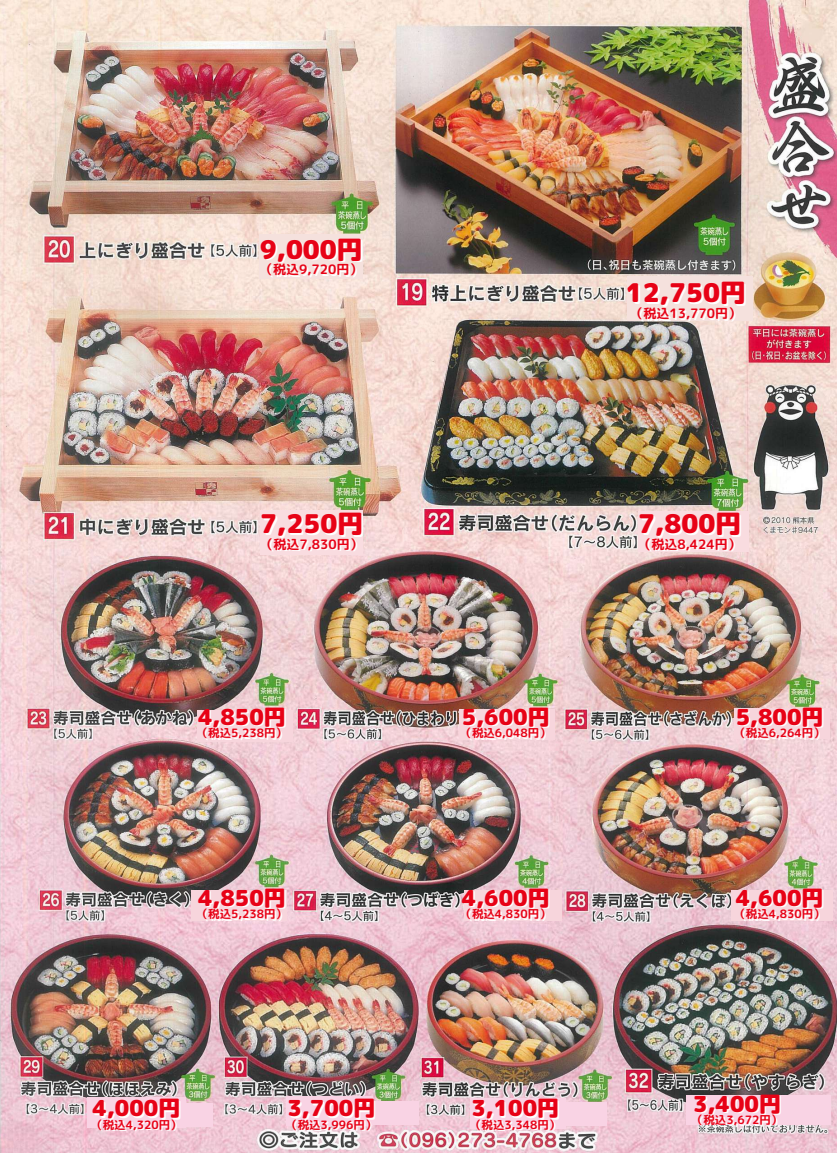
<style>
.page{position:relative;width:837px;height:1153px;background:#fff}
.page>*{position:absolute;margin:0;border:0;box-sizing:border-box;transform-origin:0 0}
.t1{font:25.72px "rounded mplus 1 p black";color:#e70216}
.t2{font:21.98px "rounded mplus 1 p black";color:#e70216}
.t3{font:12.98px "rounded mplus 1 p bold";letter-spacing:-.5em;color:#e70216}
.t4{font:11.48px "rounded mplus 1 p bold";letter-spacing:-.505em;color:#e70216}
.s1{color:#fff}
</style>
<div class="page">
<img style="left:0;top:0;width:837px;height:1152px">
<div style="left:260px;top:234px;width:103px;height:44px;background:#f5e1dd"></div>
<div style="left:260px;top:510px;width:103px;height:44px;background:#f9dce0"></div>
<div style="left:627px;top:276px;width:126px;height:45px;background:#f5e1dd"></div>
<div style="left:638px;top:511px;width:111px;height:40px;background:#f9dce0"></div>
<div style="left:198px;top:709px;width:95px;height:32px;background:#f7d5dc"></div>
<div style="left:459px;top:709px;width:95px;height:31px;background:#f7d5dc"></div>
<div style="left:734px;top:707px;width:96px;height:31px;background:#f7d5dc"></div>
<div style="left:191px;top:890px;width:96px;height:30px;background:#f7d5dc"></div>
<div style="left:286px;top:1095px;width:87px;height:30px;background:#f9d3e4"></div>
<div style="left:464px;top:890px;width:98px;height:30px;background:#f7d5dc"></div>
<div style="left:87px;top:1096px;width:99px;height:31px;background:#f9d3e4"></div>
<div style="left:470px;top:1098px;width:96px;height:30px;background:#f9d3e4"></div>
<div style="left:686px;top:1094px;width:144px;height:29px;background:#f9d3e4"></div>
<div style="left:732px;top:890px;width:101px;height:30px;background:#f7d5dc"></div>
<div style="left:363px;top:1100px;width:56px;height:23px;background:#f9d3e4"></div>
<div style="left:176px;top:1102px;width:37px;height:23px;background:#f9d3e4"></div>
<div style="left:566px;top:1101px;width:41px;height:24px;background:#f9d3e4"></div>
<h1 class="t1" style="left:260px;top:231px;width:104px">9,000円</h1>
<p class="t3" style="left:260px;top:260px;width:105px">（<span class="s1">（</span>税<span class="s1">税</span>込<span class="s1">込</span>9<span class="s1">9</span>,<span class="s1">,</span>7<span class="s1">7</span>2<span class="s1">2</span>0<span class="s1">0</span>円<span class="s1">円</span>）<span class="s1">）</span></p>
<h1 class="t1" style="left:260px;top:505px;width:104px">7,250円</h1>
<p class="t3" style="left:261px;top:534px;width:105px">（<span class="s1">（</span>税<span class="s1">税</span>込<span class="s1">込</span>7<span class="s1">7</span>,<span class="s1">,</span>8<span class="s1">8</span>3<span class="s1">3</span>0<span class="s1">0</span>円<span class="s1">円</span>）<span class="s1">）</span></p>
<h2 class="t2" style="left:198px;top:701px;width:89px">4,850円</h2>
<p class="t4" style="left:197px;top:724px;width:93px">（<span class="s1">（</span>税<span class="s1">税</span>込<span class="s1">込</span>5<span class="s1">5</span>,<span class="s1">,</span>2<span class="s1">2</span>3<span class="s1">3</span>8<span class="s1">8</span>円<span class="s1">円</span>）<span class="s1">）</span></p>
<h2 class="t2" style="left:198px;top:881px;width:89px">4,850円</h2>
<p class="t4" style="left:197px;top:905px;width:93px">（<span class="s1">（</span>税<span class="s1">税</span>込<span class="s1">込</span>5<span class="s1">5</span>,<span class="s1">,</span>2<span class="s1">2</span>3<span class="s1">3</span>8<span class="s1">8</span>円<span class="s1">円</span>）<span class="s1">）</span></p>
<h2 class="t2" style="left:93px;top:1092px;width:89px">4,000円</h2>
<p class="t4" style="left:91px;top:1116px;width:93px">（<span class="s1">（</span>税<span class="s1">税</span>込<span class="s1">込</span>4<span class="s1">4</span>,<span class="s1">,</span>3<span class="s1">3</span>2<span class="s1">2</span>0<span class="s1">0</span>円<span class="s1">円</span>）<span class="s1">）</span></p>
<h2 class="t2" style="left:287px;top:1092px;width:89px">3,700円</h2>
<p class="t4" style="left:286px;top:1116px;width:93px">（<span class="s1">（</span>税<span class="s1">税</span>込<span class="s1">込</span>3<span class="s1">3</span>,<span class="s1">,</span>9<span class="s1">9</span>9<span class="s1">9</span>6<span class="s1">6</span>円<span class="s1">円</span>）<span class="s1">）</span></p>
<h1 class="t1" style="left:626px;top:274px;width:121px">12,750円</h1>
<p class="t3" style="left:631px;top:304px;width:114px">（<span class="s1">（</span>税<span class="s1">税</span>込<span class="s1">込</span>1<span class="s1">1</span>3<span class="s1">3</span>,<span class="s1">,</span>7<span class="s1">7</span>7<span class="s1">7</span>0<span class="s1">0</span>円<span class="s1">円</span>）<span class="s1">）</span></p>
<h1 class="t1" style="left:638px;top:505px;width:104px">7,800円</h1>
<p class="t3" style="left:639px;top:534px;width:105px">（<span class="s1">（</span>税<span class="s1">税</span>込<span class="s1">込</span>8<span class="s1">8</span>,<span class="s1">,</span>4<span class="s1">4</span>2<span class="s1">2</span>4<span class="s1">4</span>円<span class="s1">円</span>）<span class="s1">）</span></p>
<h2 class="t2" style="left:462px;top:701px;width:89px">5,600円</h2>
<p class="t4" style="left:461px;top:724px;width:93px">（<span class="s1">（</span>税<span class="s1">税</span>込<span class="s1">込</span>6<span class="s1">6</span>,<span class="s1">,</span>0<span class="s1">0</span>4<span class="s1">4</span>8<span class="s1">8</span>円<span class="s1">円</span>）<span class="s1">）</span></p>
<h2 class="t2" style="left:736px;top:701px;width:89px">5,800円</h2>
<p class="t4" style="left:735px;top:724px;width:93px">（<span class="s1">（</span>税<span class="s1">税</span>込<span class="s1">込</span>6<span class="s1">6</span>,<span class="s1">,</span>2<span class="s1">2</span>6<span class="s1">6</span>4<span class="s1">4</span>円<span class="s1">円</span>）<span class="s1">）</span></p>
<h2 class="t2" style="left:462px;top:881px;width:89px">4,600円</h2>
<p class="t4" style="left:461px;top:905px;width:93px">（<span class="s1">（</span>税<span class="s1">税</span>込<span class="s1">込</span>4<span class="s1">4</span>,<span class="s1">,</span>8<span class="s1">8</span>3<span class="s1">3</span>0<span class="s1">0</span>円<span class="s1">円</span>）<span class="s1">）</span></p>
<h2 class="t2" style="left:736px;top:881px;width:89px">4,600円</h2>
<p class="t4" style="left:735px;top:905px;width:93px">（<span class="s1">（</span>税<span class="s1">税</span>込<span class="s1">込</span>4<span class="s1">4</span>,<span class="s1">,</span>8<span class="s1">8</span>3<span class="s1">3</span>0<span class="s1">0</span>円<span class="s1">円</span>）<span class="s1">）</span></p>
<h2 class="t2" style="left:471px;top:1092px;width:89px">3,100円</h2>
<p class="t4" style="left:470px;top:1116px;width:93px">（<span class="s1">（</span>税<span class="s1">税</span>込<span class="s1">込</span>3<span class="s1">3</span>,<span class="s1">,</span>3<span class="s1">3</span>4<span class="s1">4</span>8<span class="s1">8</span>円<span class="s1">円</span>）<span class="s1">）</span></p>
<h2 class="t2" style="left:693px;top:1087px;width:89px">3,400円</h2>
<p class="t4" style="left:692px;top:1111px;width:93px">（<span class="s1">（</span>税<span class="s1">税</span>込<span class="s1">込</span>3<span class="s1">3</span>,<span class="s1">,</span>6<span class="s1">6</span>7<span class="s1">7</span>2<span class="s1">2</span>円<span class="s1">円</span>）<span class="s1">）</span></p>
</div>
